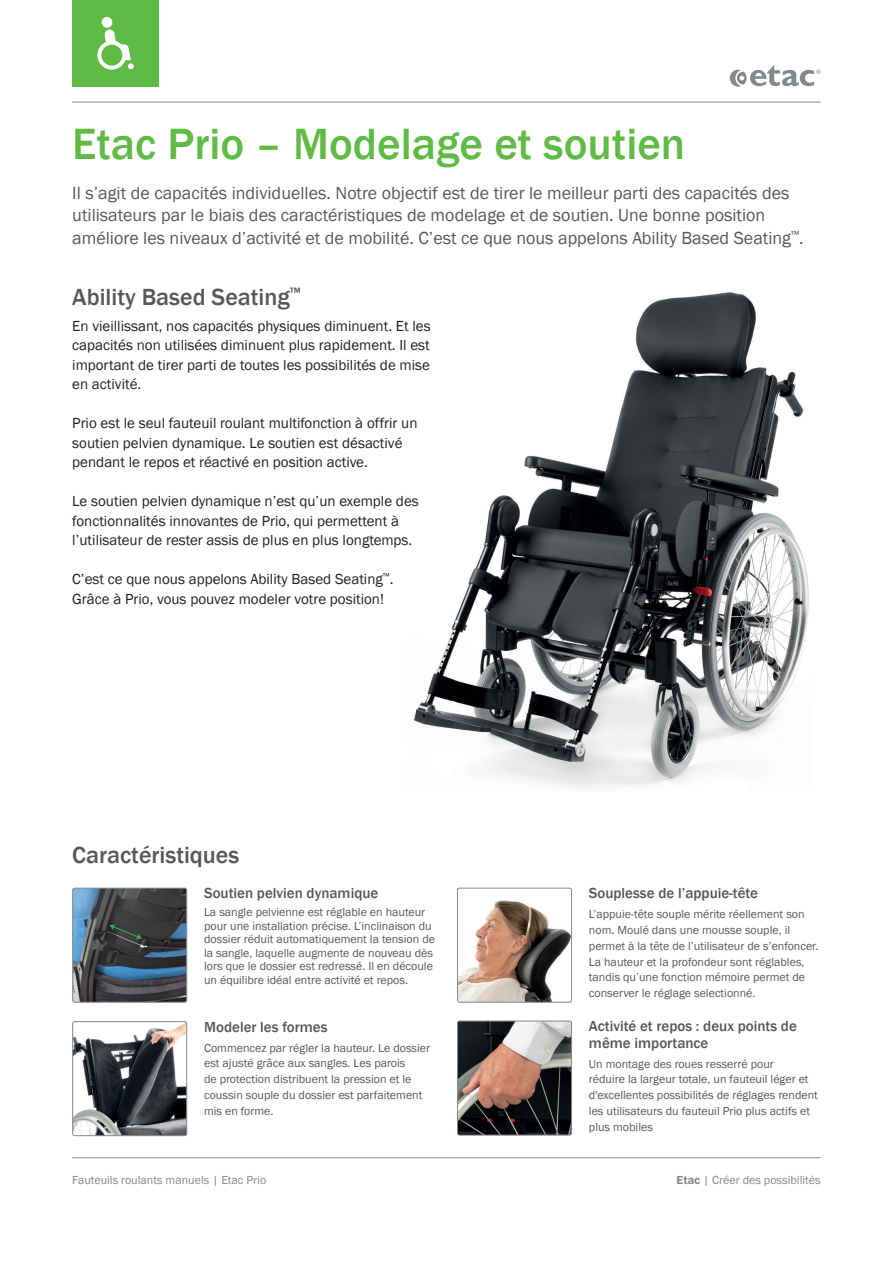
<style>
.page{position:relative;width:893px;height:1263px;background:#fff}
.page>*{position:absolute;margin:0;border:0;box-sizing:border-box;transform-origin:0 0}
.t1{font:500 45px "Franklin Gothic";color:#60bb46}
.t2{font:500 24px "Franklin Gothic";color:#57585a}
.t3{font:18px/22.5px "Franklin Gothic";color:#57585a}
.t4{font:15px/19.5px "Franklin Gothic";color:#231f20}
.t5{font:500 15px/16.5px "Franklin Gothic";color:#57585a}
.t6{font:12px/15.8px "Franklin Gothic";color:#57585a}
.t7{font:12px "Franklin Gothic";color:#83888c}
.s1{font-weight:600}
</style>
<div class="page">
<hr style="left:72px;top:102px;width:749px;height:1px;background:#83888c">
<hr style="left:72px;top:1157px;width:749px;height:1px;background:#83888c">
<svg style="left:730px;top:65px;width:91px;height:22px"></svg>
<div style="left:72px;top:0;width:87px;height:87px;background:#60bb46"></div>
<svg style="left:97px;top:29px;width:37px;height:41px"></svg>
<div style="left:102px;top:17px;width:10px;height:11px;background:#fff;border-radius:50%"></div>
<img style="left:414px;top:292px;width:395px;height:497px">
<img style="left:74px;top:888px;width:113px;height:114px">
<div style="left:72px;top:888px;width:115px;height:114px;border:1px solid #83888c;border-radius:2px"></div>
<img style="left:74px;top:1021px;width:113px;height:115px">
<div style="left:72px;top:1021px;width:115px;height:115px;border:1px solid #83888c;border-radius:2px"></div>
<img style="left:457px;top:900px;width:115px;height:102px">
<div style="left:457px;top:888px;width:115px;height:114px;border:1px solid #83888c;border-radius:2px"></div>
<img style="left:457px;top:1021px;width:115px;height:114px">
<div style="left:457px;top:1021px;width:115px;height:114px;border:1px solid #83888c;border-radius:2px"></div>
<h1 class="t1" style="left:72px;top:116px;width:615px">Etac Prio – Modelage et soutien</h1>
<p class="t3" style="left:72px;top:182px;width:733px">Il s’agit de capacités individuelles. Notre objectif est de tirer le meilleur parti des capacités des utilisateurs par le biais des caractéristiques de modelage et de soutien. Une bonne position améliore les niveaux d’activité et de mobilité. C’est ce que nous appelons Ability Based Seating<sup>™</sup>.</p>
<h2 class="t2" style="left:72px;top:282px;width:230px">Ability Based Seating<sup>™</sup></h2>
<p class="t4" style="left:72px;top:316px;width:360px;text-align:justify">En vieillissant, nos capacités physiques diminuent. Et les capacités non utilisées diminuent plus rapidement. Il est important de tirer parti de toutes les possibilités de mise en activité.</p>
<p class="t4" style="left:72px;top:414px;width:347px">Prio est le seul fauteuil roulant multifonction à offrir un soutien pelvien dynamique. Le soutien est désactivé pendant le repos et réactivé en position active.</p>
<p class="t4" style="left:72px;top:492px;width:348px">Le soutien pelvien dynamique n’est qu’un exemple des fonctionnalités innovantes de Prio, qui permettent à l’utilisateur de rester assis de plus en plus longtemps.</p>
<p class="t4" style="left:72px;top:570px;width:323px">C’est ce que nous appelons Ability Based Seating<sup>™</sup>.<br>Grâce à Prio, vous pouvez modeler votre position!</p>
<h2 class="t2" style="left:72px;top:840px;width:169px">Caractéristiques</h2>
<p class="t5" style="left:204px;top:885px;width:176px">Soutien pelvien dynamique</p>
<p class="t6" style="left:204px;top:905px;width:232px;line-height:13.5px">La sangle pelvienne est réglable en hauteur pour une installation précise. L’inclinaison du dossier réduit automatiquement la tension de la sangle, laquelle augmente de nouveau dès lors que le dossier est redressé. Il en découle un équilibre idéal entre activité et repos.</p>
<p class="t5" style="left:204px;top:1019px;width:125px">Modeler les formes</p>
<p class="t6" style="left:204px;top:1040px;width:228px">Commencez par régler la hauteur. Le dossier est ajusté grâce aux sangles. Les parois<br>de protection distribuent la pression et le coussin souple du dossier est parfaitement mis en forme.</p>
<p class="t5" style="left:589px;top:885px;width:171px">Souplesse de l’appuie-tête</p>
<p class="t6" style="left:589px;top:907px;width:231px">L’appuie-tête souple mérite réellement son nom. Moulé dans une mousse souple, il permet à la tête de l’utilisateur de s’enfoncer.<br>La hauteur et la profondeur sont réglables, tandis qu’une fonction mémoire permet de conserver le réglage selectionné.</p>
<p class="t5" style="left:589px;top:1018px;width:209px">Activité et repos : deux points de même importance</p>
<p class="t6" style="left:589px;top:1056px;width:231px">Un montage des roues resserré pour<br>réduire la largeur totale, un fauteuil léger et d'excellentes possibilités de réglages rendent les utilisateurs du fauteuil Prio plus actifs et plus mobiles</p>
<p class="t7" style="left:72px;top:1173px;width:195px">Fauteuils roulants manuels | Etac Prio</p>
<p class="t7" style="left:676px;top:1173px;width:146px"><span class="s1">Etac</span> | Créer des possibilités</p>
</div>
